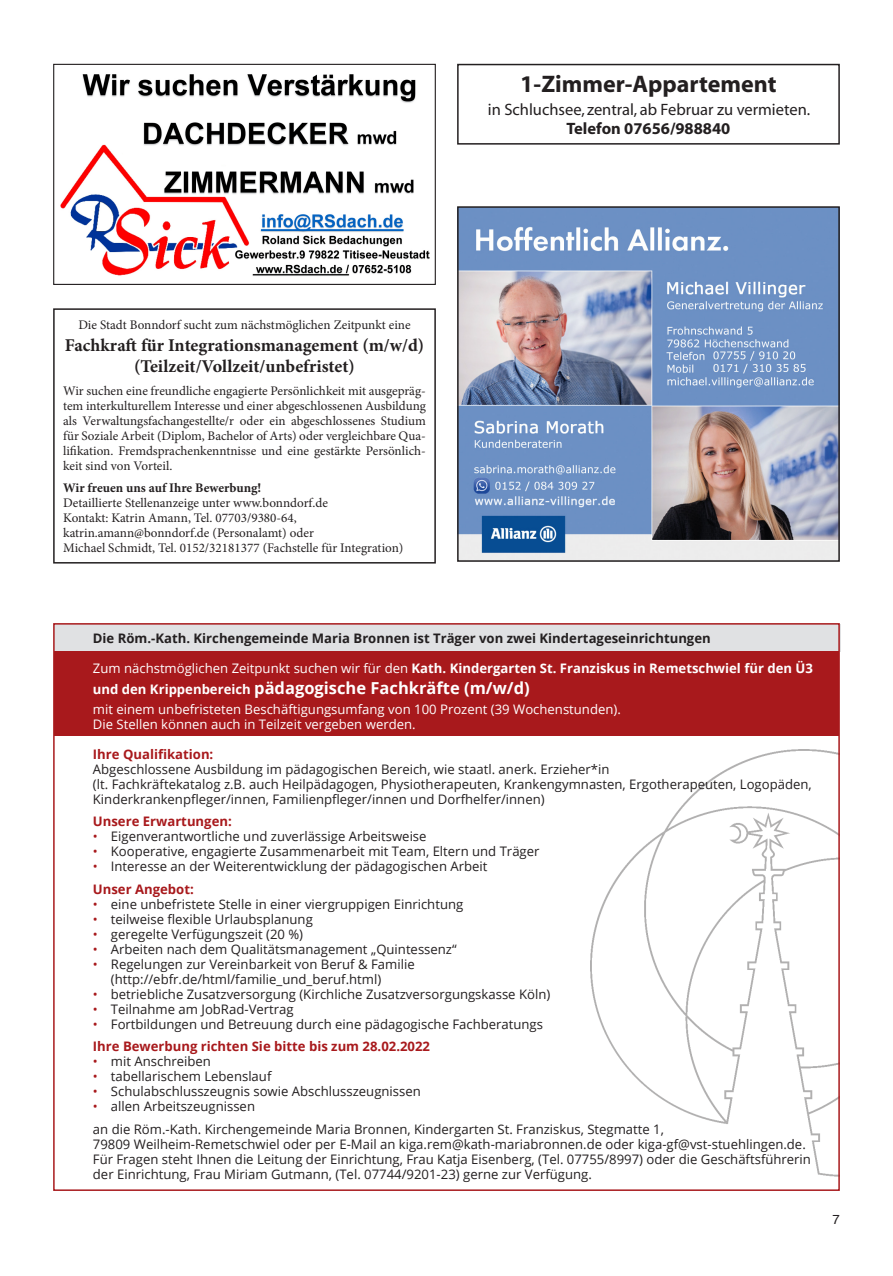
<style>
.page{position:relative;width:893px;height:1276px;background:#fff}
.page>*{position:absolute;margin:0;border:0;box-sizing:border-box;transform-origin:0 0}
.t1{font:700 24px "Myriad";color:#231f20}
.t2{font:700 18px/21.6px "Minion Pro";color:#231f20;text-align:center}
.t3{font:700 16.5px "Open Sans";color:#fff}
.t4{font:16.5px "Myriad";color:#231f20}
.t5{font:700 16.5px "Myriad";color:#231f20}
.t6{font:13.2px/15px "Open Sans";color:#231f20}
.t7{font:13.2px/15px "Minion Pro";color:#231f20;text-align:justify}
.t8{font:13.2px/15px "Open Sans";color:#fff}
.t9{font:700 13.2px "Open Sans";color:#fff}
.t10{font:700 13.2px "Open Sans";color:#231f20}
.t11{font:700 13.2px "Open Sans";color:#a8191c}
.t12{font:700 13.2px "Minion Pro";color:#231f20}
.t13{font:13.2px "Helvetica";color:#231f20}
.s1{font-weight:400}
.s2{font-size:13.2px}
.s3{color:#a8191c}
.s4{font-weight:700;color:#a8191c}
</style>
<div class="page">
<div style="left:457px;top:64px;width:383px;height:81px;border:2px solid #231f20"></div>
<img style="left:60px;top:74px;width:370px;height:202px">
<div style="left:53px;top:64px;width:383px;height:221px;border:1px solid #231f20"></div>
<div style="left:53px;top:308px;width:383px;height:255px;border:2px solid #231f20"></div>
<img style="left:591px;top:750px;width:246px;height:426px">
<div style="left:54px;top:624px;width:787px;height:27px;background:#e0e1e3"></div>
<div style="left:54px;top:651px;width:785px;height:85px;background:#a8191c"></div>
<img style="left:460px;top:209px;width:377px;height:350px">
<div style="left:457px;top:206px;width:383px;height:356px;border:2px solid #231f20"></div>
<h1 class="t1" style="left:520px;top:72px;width:258px">1-Zimmer-Appartement</h1>
<p class="t4" style="left:488px;top:101px;width:324px">in Schluchsee, zentral, ab Februar zu vermieten.</p>
<p class="t5" style="left:566px;top:120px;width:165px">Telefon 07656/988840</p>
<p class="t7" style="left:78px;top:317px;width:334px">Die Stadt Bonndorf sucht zum nächstmöglichen Zeitpunkt eine</p>
<h2 class="t2" style="left:65px;top:335px;width:361px">Fachkraft für Integrationsmanagement (m/w/d) (Teilzeit/Vollzeit/unbefristet)</h2>
<p class="t7" style="left:63px;top:383px;width:364px">Wir suchen eine freundliche engagierte Persönlichkeit mit ausgepräg&shy;tem interkulturellem Interesse und einer abgeschlossenen Ausbildung als Verwaltungsfachangestellte/r oder ein abgeschlossenes Studium für Soziale Arbeit (Diplom, Bachelor of Arts) oder vergleichbare Qua&shy;lifikation. Fremdsprachenkenntnisse und eine gestärkte Persönlich&shy;keit sind von Vorteil.</p>
<p class="t12" style="left:63px;top:480px;width:200px">Wir freuen uns auf Ihre Bewerbung!</p>
<p class="t7" style="left:63px;top:496px;width:342px;text-align:left">Detaillierte Stellenanzeige unter www.bonndorf.de<br>Kontakt: Katrin Amann, Tel. 07703/9380-64, katrin.amann@bonndorf.de (Personalamt) oder<br>Michael Schmidt, Tel. 0152/32181377 (Fachstelle für Integration)</p>
<p class="t10" style="left:93px;top:629px;width:619px">Die Röm.-Kath. Kirchengemeinde Maria Bronnen ist Träger von zwei Kindertageseinrichtungen</p>
<p class="t9" style="left:93px;top:659px;width:721px"><span class="s1">Zum nächstmöglichen Zeitpunkt suchen wir für den</span> Kath. Kindergarten St. Franziskus in Remetschwiel für den Ü3</p>
<p class="t3" style="left:93px;top:676px;width:438px"><span class="s2">und den Krippenbereich</span> pädagogische Fachkräfte (m/w/d)</p>
<p class="t8" style="left:93px;top:701px;width:529px">mit einem unbefristeten Beschäftigungsumfang von 100 Prozent (39 Wochenstunden).<br>Die Stellen können auch in Teilzeit vergeben werden.</p>
<p class="t11" style="left:93px;top:744px;width:122px">Ihre Qualifikation:</p>
<p class="t6" style="left:93px;top:761px;width:720px">Abgeschlossene Ausbildung im pädagogischen Bereich, wie staatl. anerk. Erzieher*in<br>(lt. Fachkräftekatalog z.B. auch Heilpädagogen, Physiotherapeuten, Krankengymnasten, Ergotherapeuten, Logopäden,<br>Kinderkrankenpfleger/innen, Familienpfleger/innen und Dorfhelfer/innen)</p>
<p class="t11" style="left:93px;top:812px;width:140px">Unsere Erwartungen:</p>
<p class="t6" style="left:93px;top:828px;width:335px"><span class="s3">•</span> Eigenverantwortliche und zuverlässige Arbeitsweise</p>
<p class="t6" style="left:93px;top:843px;width:448px"><span class="s3">•</span> Kooperative, engagierte Zusammenarbeit mit Team, Eltern und Träger</p>
<p class="t6" style="left:93px;top:855px;width:396px;line-height:22.5px"><span class="s3">•</span> Interesse an der Weiterentwicklung der pädagogischen Arbeit<br><span class="s4">Unser Angebot:</span></p>
<p class="t6" style="left:93px;top:896px;width:372px"><span class="s3">•</span> eine unbefristete Stelle in einer viergruppigen Einrichtung</p>
<p class="t6" style="left:93px;top:911px;width:221px"><span class="s3">•</span> teilweise flexible Urlaubsplanung</p>
<p class="t6" style="left:93px;top:926px;width:212px"><span class="s3">•</span> geregelte Verfügungszeit (20 %)</p>
<p class="t6" style="left:93px;top:941px;width:365px"><span class="s3">•</span> Arbeiten nach dem Qualitätsmanagement „Quintessenz“</p>
<p class="t6" style="left:111px;top:956px;width:305px;text-indent:-18px"><span class="s3">•</span> Regelungen zur Vereinbarkeit von Beruf &amp; Familie (http://ebfr.de/html/familie_und_beruf.html)</p>
<p class="t6" style="left:93px;top:986px;width:459px"><span class="s3">•</span> betriebliche Zusatzversorgung (Kirchliche Zusatzversorgungskasse Köln)</p>
<p class="t6" style="left:93px;top:1001px;width:202px"><span class="s3">•</span> Teilnahme am JobRad-Vertrag</p>
<p class="t6" style="left:93px;top:1012px;width:452px;line-height:22.5px"><span class="s3">•</span> Fortbildungen und Betreuung durch eine pädagogische Fachberatungs<br><span class="s4">Ihre Bewerbung richten Sie bitte bis zum 28.02.2022</span></p>
<p class="t6" style="left:93px;top:1053px;width:120px"><span class="s3">•</span> mit Anschreiben</p>
<p class="t6" style="left:93px;top:1068px;width:180px"><span class="s3">•</span> tabellarischem Lebenslauf</p>
<p class="t6" style="left:93px;top:1083px;width:329px"><span class="s3">•</span> Schulabschlusszeugnis sowie Abschlusszeugnissen</p>
<p class="t6" style="left:93px;top:1095px;width:573px;line-height:22.5px"><span class="s3">•</span> allen Arbeitszeugnissen<br>an die Röm.-Kath. Kirchengemeinde Maria Bronnen, Kindergarten St. Franziskus, Stegmatte 1,</p>
<p class="t6" style="left:93px;top:1136px;width:720px">79809 Weilheim-Remetschwiel oder per E-Mail an kiga.rem@kath-mariabronnen.de oder kiga-gf@vst-stuehlingen.de.<br>Für Fragen steht Ihnen die Leitung der Einrichtung, Frau Katja Eisenberg, (Tel. 07755/8997) oder die Geschäftsführerin der Einrichtung, Frau Miriam Gutmann, (Tel. 07744/9201-23) gerne zur Verfügung.</p>
<p class="t13" style="left:832px;top:1208px;width:9px">7</p>
</div>
